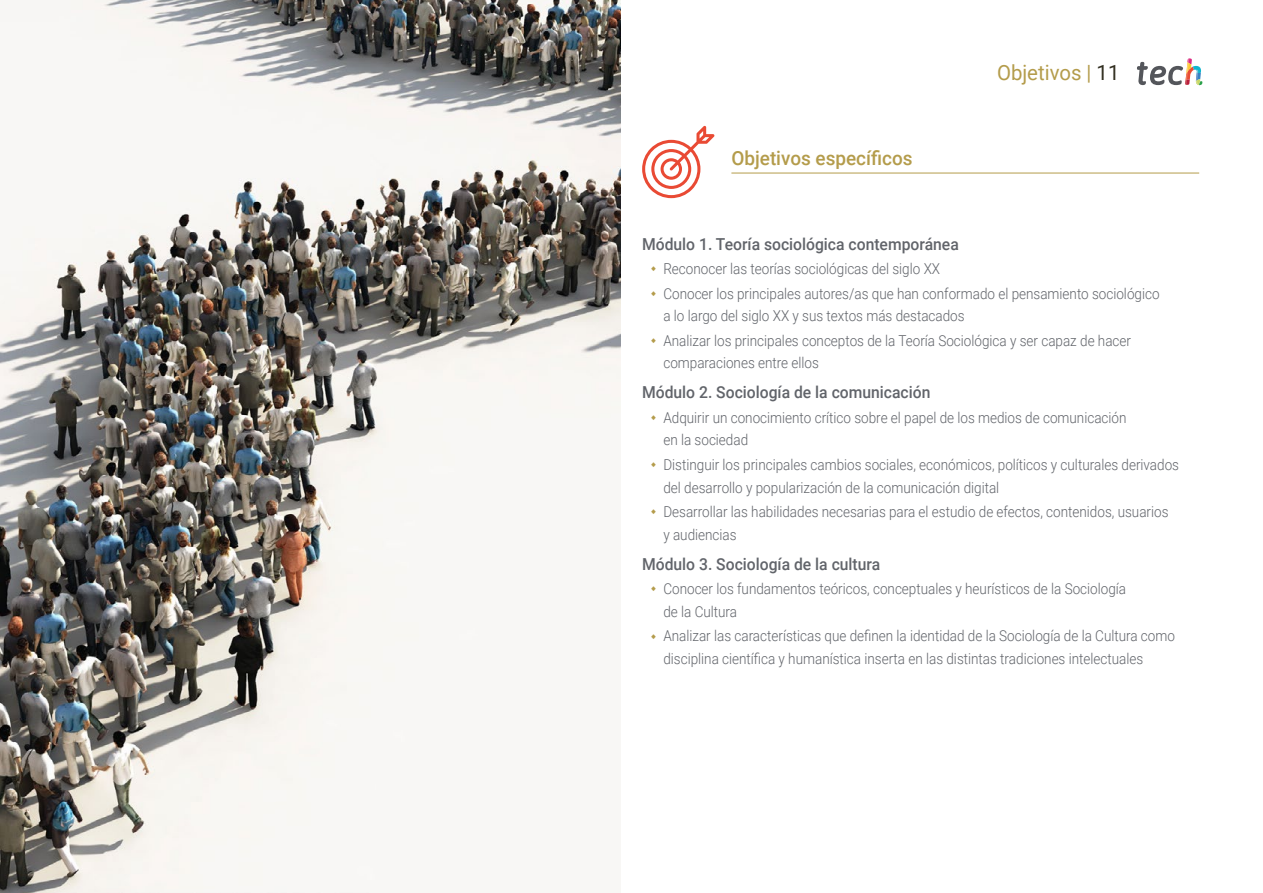
<style>
.page{position:relative;width:1263px;height:893px;background:#fff}
.page>*{position:absolute;margin:0;border:0;box-sizing:border-box;transform-origin:0 0}
.t1{font:21px "Roboto";color:#b49c4b}
.t2{font:500 19.5px "Roboto";color:#b49c4b}
.t3{font:500 16.5px "Roboto";color:#61646a;scale:.95 1}
.t4{font:300 15px/22.5px "Roboto";color:#61646a;scale:.9 1}
.s1{color:#312e20}
</style>
<div class="page">
<svg style="left:642px;top:126px;width:72px;height:72px"></svg>
<hr style="left:731px;top:173px;width:468px;height:1px;background:#b49c4b">
<img style="left:0;top:0;width:621px;height:893px">
<svg style="left:1137px;top:58px;width:65px;height:28px"></svg>
<h2 class="t2" style="left:731px;top:144px;width:183px">Objetivos específicos</h2>
<h1 class="t1" style="left:997px;top:57px;width:124px">Objetivos | <span class="s1">11</span></h1>
<p class="t3" style="left:642px;top:232px;width:335px">Módulo 1. Teoría sociológica contemporánea</p>
<p class="t4" style="left:663px;top:256px;width:553px;line-height:24.6px">Reconocer las teorías sociológicas del siglo XX<br>Conocer los principales autores/as que han conformado el pensamiento sociológico</p>
<p class="t4" style="left:663px;top:303px;width:521px;line-height:24.6px">a lo largo del siglo XX y sus textos más destacados<br>Analizar los principales conceptos de la Teoría Sociológica y ser capaz de hacer</p>
<p class="t4" style="left:663px;top:351px;width:174px">comparaciones entre ellos</p>
<p class="t3" style="left:642px;top:381px;width:305px">Módulo 2. Sociología de la comunicación</p>
<p class="t4" style="left:663px;top:406px;width:516px">Adquirir un conocimiento crítico sobre el papel de los medios de comunicación en la sociedad</p>
<p class="t4" style="left:663px;top:453px;width:574px">Distinguir los principales cambios sociales, económicos, políticos y culturales derivados del desarrollo y popularización de la comunicación digital</p>
<p class="t4" style="left:663px;top:500px;width:563px">Desarrollar las habilidades necesarias para el estudio de efectos, contenidos, usuarios y audiencias</p>
<p class="t3" style="left:642px;top:552px;width:252px">Módulo 3. Sociología de la cultura</p>
<p class="t4" style="left:663px;top:577px;width:516px">Conocer los fundamentos teóricos, conceptuales y heurísticos de la Sociología de la Cultura</p>
<p class="t4" style="left:663px;top:624px;width:570px">Analizar las características que definen la identidad de la Sociología de la Cultura como disciplina científica y humanística inserta en las distintas tradiciones intelectuales</p>
</div>
